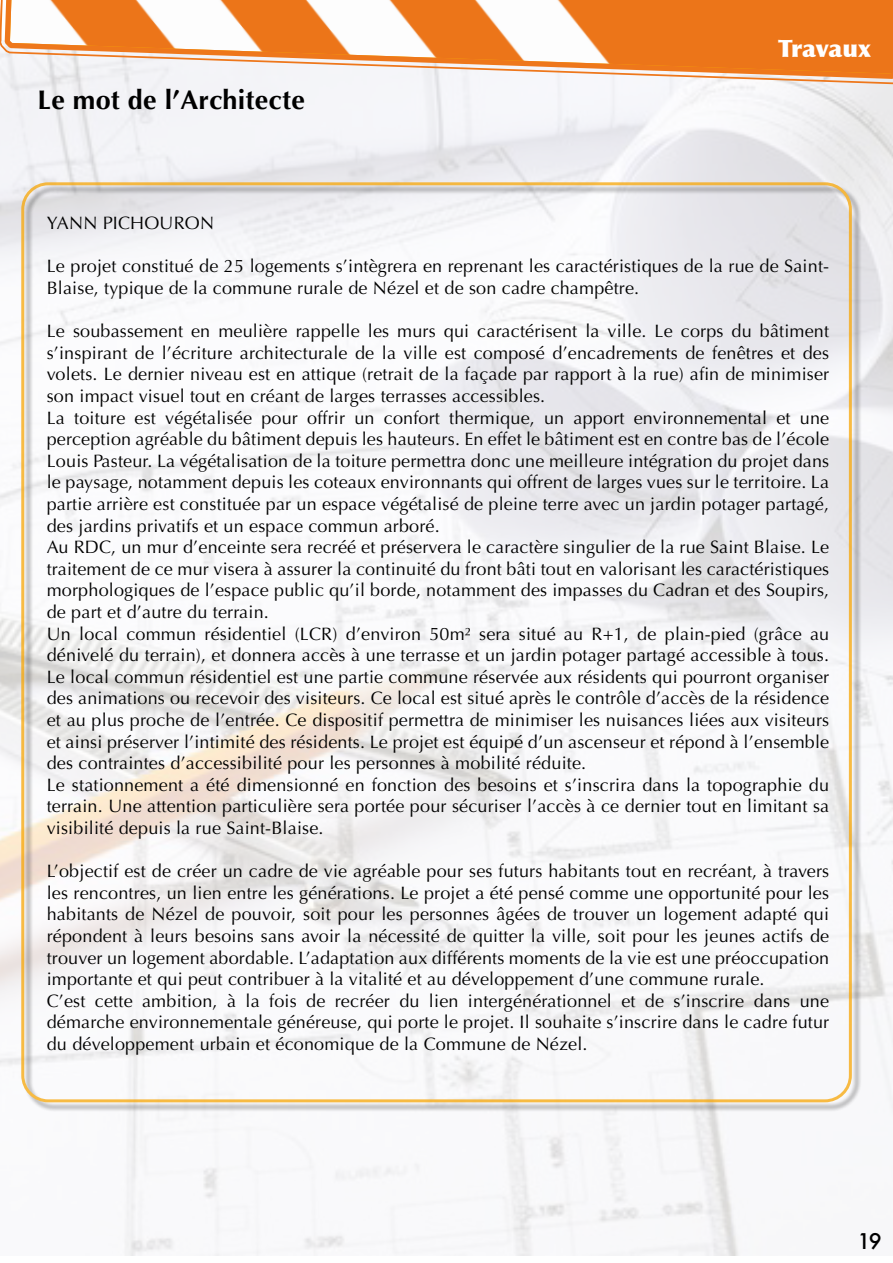
<style>
.page{position:relative;width:893px;height:1263px;background:#fff}
.page>*{position:absolute;margin:0;border:0;box-sizing:border-box;transform-origin:0 0}
.t1{font:700 27px "Optima";letter-spacing:.01em;color:#000}
.t2{font:900 24px "Optima";letter-spacing:-.005em;color:#fff}
.t3{font:500 21px "Futura";color:#000}
.t4{font:18px/21.6px "Optima";letter-spacing:.01em;color:#000}
</style>
<div class="page">
<div style="left:23px;top:184px;width:839px;height:928px;background:#000;opacity:.5"></div>
<svg style="left:0;top:0;width:893px;height:85px"></svg>
<svg style="left:2px;top:0;width:891px;height:82px"></svg>
<h1 class="t1" style="left:38px;top:84px;width:269px">Le mot de l’Architecte</h1>
<h2 class="t2" style="left:778px;top:34px;width:94px">Travaux</h2>
<p class="t4" style="left:47px;top:212px;width:169px">YANN PICHOURON</p>
<p class="t4" style="left:47px;top:256px;width:784px">Le projet constitué de 25 logements s’intègrera en reprenant les caractéristiques de la rue de Saint-<br>Blaise, typique de la commune rurale de Nézel et de son cadre champêtre.</p>
<p class="t4" style="left:47px;top:320px;width:784px">Le soubassement en meulière rappelle les murs qui caractérisent la ville. Le corps du bâtiment s’inspirant de l’écriture architecturale de la ville est composé d’encadrements de fenêtres et des volets. Le dernier niveau est en attique (retrait de la façade par rapport à la rue) afin de minimiser son impact visuel tout en créant de larges terrasses accessibles.<br>La toiture est végétalisée pour offrir un confort thermique, un apport environnemental et une perception agréable du bâtiment depuis les hauteurs. En effet le bâtiment est en contre bas de l’école Louis Pasteur. La végétalisation de la toiture permettra donc une meilleure intégration du projet dans le paysage, notamment depuis les coteaux environnants qui offrent de larges vues sur le territoire. La partie arrière est constituée par un espace végétalisé de pleine terre avec un jardin potager partagé, des jardins privatifs et un espace commun arboré.<br>Au RDC, un mur d’enceinte sera recréé et préservera le caractère singulier de la rue Saint Blaise. Le traitement de ce mur visera à assurer la continuité du front bâti tout en valorisant les caractéristiques morphologiques de l’espace public qu’il borde, notamment des impasses du Cadran et des Soupirs, de part et d’autre du terrain.<br>Un local commun résidentiel (LCR) d’environ 50m² sera situé au R+1, de plain-pied (grâce au dénivelé du terrain), et donnera accès à une terrasse et un jardin potager partagé accessible à tous.<br>Le local commun résidentiel est une partie commune réservée aux résidents qui pourront organiser des animations ou recevoir des visiteurs. Ce local est situé après le contrôle d’accès de la résidence et au plus proche de l’entrée. Ce dispositif permettra de minimiser les nuisances liées aux visiteurs et ainsi préserver l’intimité des résidents. Le projet est équipé d’un ascenseur et répond à l’ensemble des contraintes d’accessibilité pour les personnes à mobilité réduite.<br>Le stationnement a été dimensionné en fonction des besoins et s’inscrira dans la topographie du terrain. Une attention particulière sera portée pour sécuriser l’accès à ce dernier tout en limitant sa visibilité depuis la rue Saint-Blaise.</p>
<p class="t4" style="left:47px;top:860px;width:784px">L’objectif est de créer un cadre de vie agréable pour ses futurs habitants tout en recréant, à travers les rencontres, un lien entre les générations. Le projet a été pensé comme une opportunité pour les habitants de Nézel de pouvoir, soit pour les personnes âgées de trouver un logement adapté qui répondent à leurs besoins sans avoir la nécessité de quitter la ville, soit pour les jeunes actifs de trouver un logement abordable. L’adaptation aux différents moments de la vie est une préoccupation importante et qui peut contribuer à la vitalité et au développement d’une commune rurale.<br>C’est cette ambition, à la fois de recréer du lien intergénérationnel et de s’inscrire dans une démarche environnementale généreuse, qui porte le projet. Il souhaite s’inscrire dans le cadre futur du développement urbain et économique de la Commune de Nézel.</p>
<p class="t3" style="left:857px;top:1227px;width:26px">19</p>
</div>
